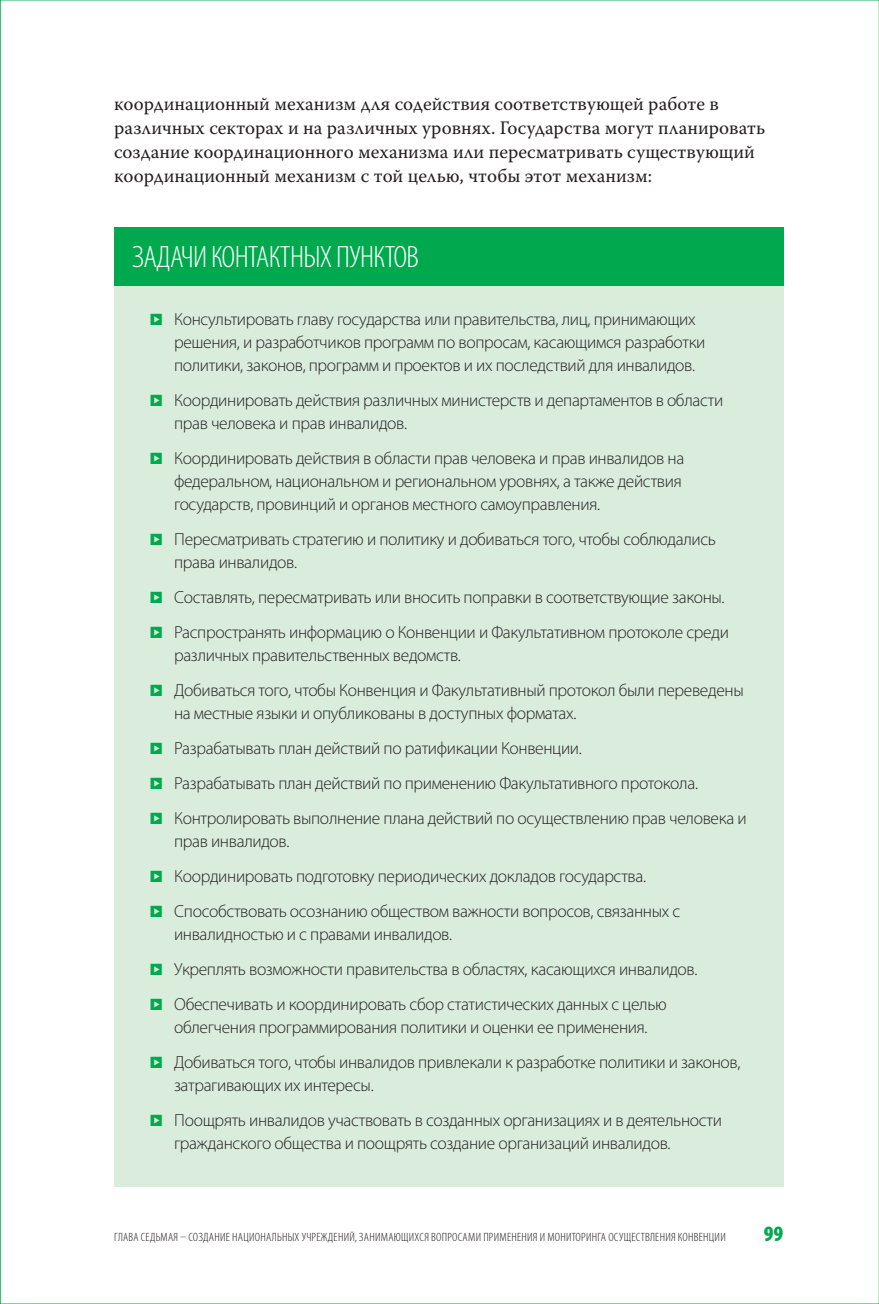
<style>
.page{position:relative;width:879px;height:1304px;background:#fff}
.page>*{position:absolute;margin:0;border:0;box-sizing:border-box;transform-origin:0 0}
.Box-Head_R{font:300 condensed 31px "Myriad Pro";letter-spacing:-.02em;color:#fff;scale:1.05 1}
.t1{font:900 condensed 22px "Myriad Pro";color:#00a94e}
._1_Text_R{font:19px/24px "Warnock Pro";color:#231f20}
.Box-Text_bullet_list{font:300 17.6px/23px "Myriad Pro";letter-spacing:-.02em;color:#231f20}
.t2{font:300 condensed 12px "Myriad Pro";letter-spacing:.02em;color:#231f20}
.s1{font-family:"Mini Pics ST Directional";font-weight:400;font-size:14px;color:#00a94e}
</style>
<div class="page">
<svg style="left:0;top:0;width:1px;height:1304px"></svg>
<div style="left:114px;top:228px;width:669px;height:958px;background:#daeddd"></div>
<div style="left:114px;top:228px;width:669px;height:58px;background:#00a94e"></div>
<p class="_1_Text_R" style="left:114px;top:91px;width:653px">координационный механизм для содействия соответствующей работе в различных секторах и на различных уровнях. Государства могут планировать создание координационного механизма или пересматривать существующий координационный механизм с той целью, чтобы этот механизм:</p>
<p class="Box-Head_R" style="left:132px;top:239px;width:275px">ЗАДАЧИ КОНТАКТНЫХ ПУНКТОВ</p>
<p class="Box-Text_bullet_list" style="left:174px;top:308px;width:533px;text-indent:-24px"><span class="s1">&amp;</span> Консультировать главу государства или правительства, лиц, принимающих решения, и разработчиков программ по вопросам, касающимся разработки политики, законов, программ и проектов и их последствий для инвалидов.</p>
<p class="Box-Text_bullet_list" style="left:174px;top:389px;width:551px;text-indent:-24px"><span class="s1">&amp;</span> Координировать действия различных министерств и департаментов в области прав человека и прав инвалидов.</p>
<p class="Box-Text_bullet_list" style="left:174px;top:447px;width:512px;text-indent:-24px"><span class="s1">&amp;</span> Координировать действия в области прав человека и прав инвалидов на федеральном, национальном и региональном уровнях, а также действия государств, провинций и органов местного самоуправления.</p>
<p class="Box-Text_bullet_list" style="left:174px;top:528px;width:543px;text-indent:-24px"><span class="s1">&amp;</span> П ересматривать стратегию и политику и добиваться того, чтобы соблюдались права инвалидов.</p>
<p class="Box-Text_bullet_list" style="left:150px;top:586px;width:576px"><span class="s1">&amp;</span> Составлять, пересматривать или вносить поправки в соответствующие законы.</p>
<p class="Box-Text_bullet_list" style="left:174px;top:621px;width:556px;text-indent:-24px"><span class="s1">&amp;</span> Распространять информацию о Конвенции и Факультативном протоколе среди различных правительственных ведомств.</p>
<p class="Box-Text_bullet_list" style="left:174px;top:679px;width:571px;text-indent:-24px"><span class="s1">&amp;</span> Добиваться того, чтобы Конвенция и Факультативный протокол были переведены на местные языки и опубликованы в доступных форматах.</p>
<p class="Box-Text_bullet_list" style="left:150px;top:737px;width:433px"><span class="s1">&amp;</span> Разрабатывать план действий по ратификации Конвенции.</p>
<p class="Box-Text_bullet_list" style="left:150px;top:772px;width:549px"><span class="s1">&amp;</span> Разрабатывать план действий по применению Факультативного протокола.</p>
<p class="Box-Text_bullet_list" style="left:174px;top:807px;width:574px;text-indent:-24px"><span class="s1">&amp;</span> Контролировать выполнение плана действий по осуществлению прав человека и прав инвалидов.</p>
<p class="Box-Text_bullet_list" style="left:150px;top:865px;width:497px"><span class="s1">&amp;</span> Координировать подготовку периодических докладов государства.</p>
<p class="Box-Text_bullet_list" style="left:174px;top:900px;width:508px;text-indent:-24px"><span class="s1">&amp;</span> Способствовать осознанию обществом важности вопросов, связанных с инвалидностью и с правами инвалидов.</p>
<p class="Box-Text_bullet_list" style="left:150px;top:958px;width:549px"><span class="s1">&amp;</span> Укреплять возможности правительства в областях, касающихся инвалидов.</p>
<p class="Box-Text_bullet_list" style="left:150px;top:993px;width:518px;text-align:center"><span class="s1">&amp;</span> Обеспечивать и координировать сбор статистических данных с целью облегчения программирования политики и оценки ее применения.</p>
<p class="Box-Text_bullet_list" style="left:174px;top:1051px;width:568px;text-indent:-24px"><span class="s1">&amp;</span> Добиваться того, чтобы инвалидов привлекали к разработке политики и законов, затрагивающих их интересы.</p>
<p class="Box-Text_bullet_list" style="left:174px;top:1109px;width:549px;text-indent:-24px"><span class="s1">&amp;</span> П оощрять инвалидов участвовать в созданных организациях и в деятельности гражданского общества и поощрять создание организаций инвалидов.</p>
<p class="t2" style="left:114px;top:1229px;width:613px">ГЛАВА СЕДЬМАЯ – СОЗДАНИЕ НАЦИОНАЛЬНЫХ УЧРЕЖДЕНИЙ, ЗАНИМАЮЩИХСЯ ВОПРОСАМИ ПРИМЕНЕНИЯ И МОНИТОРИНГА ОСУЩЕСТВЛЕНИЯ КОНВЕНЦИИ</p>
<p class="t1" style="left:763px;top:1219px;width:21px">99</p>
</div>
